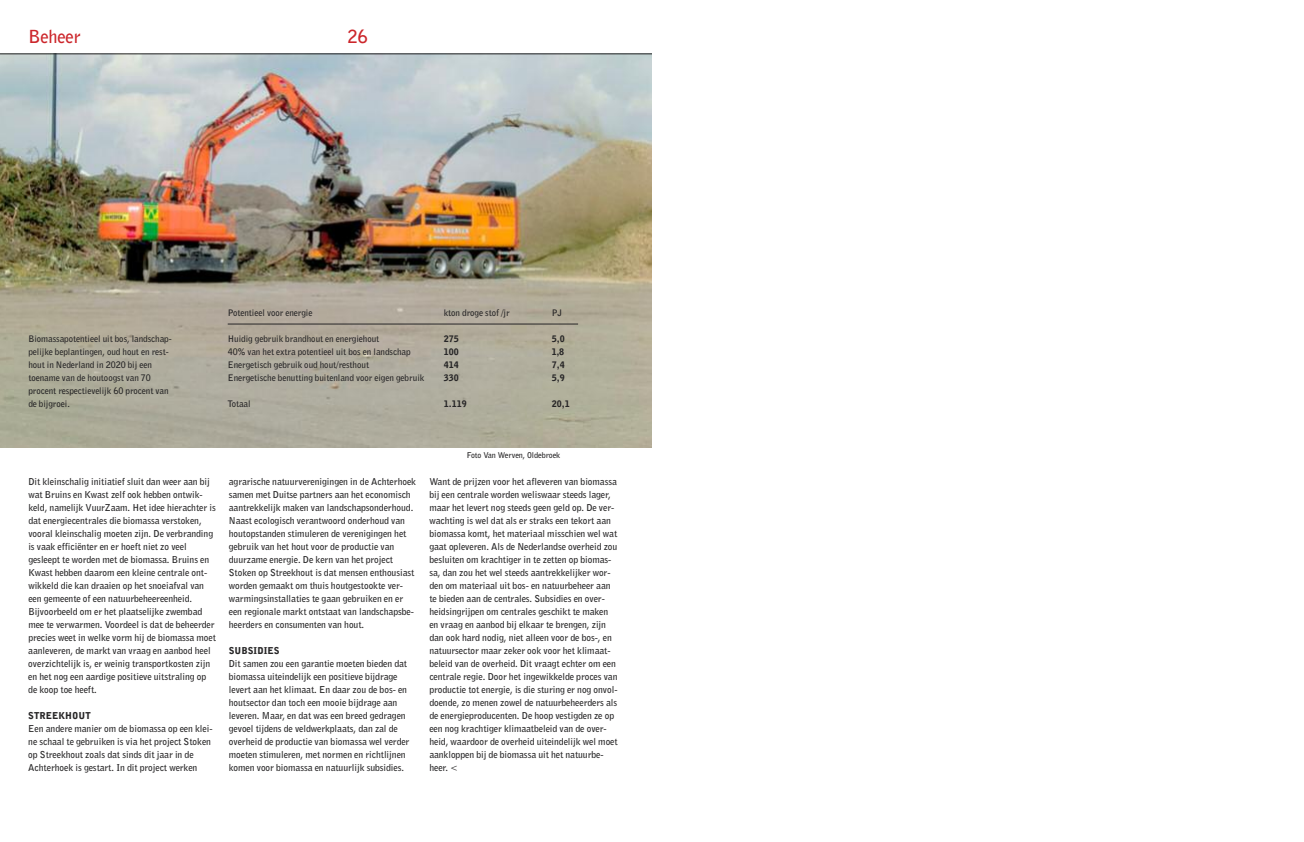
<style>
.page{position:relative;width:1304px;height:842px;background:#fff}
.page>*{position:absolute;margin:0;border:0;box-sizing:border-box;transform-origin:0 0}
.t1{font:700 18px "Bell Gothic BT";color:#cc262b}
.t2{font:700 9.5px/13px "Bell Gothic BT";color:#272627}
.t3{font:900 9.5px "Bell Gothic BT";color:#272627}
.t4{font:700 9px/13px "Bell Gothic BT";color:#272627}
.t5{font:900 9px "Bell Gothic BT";color:#272627}
.t6{font:900 9px "Bell Gothic Std";color:#272627}
.t7{font:700 8px "Bell Gothic BT";color:#272627}
</style>
<div class="page">
<img style="left:0;top:55px;width:651px;height:392px">
<hr style="left:0;top:54px;width:652px;height:1px;background:#272627">
<hr style="left:228px;top:324px;width:350px;height:1px;background:#272627">
<h1 class="t1" style="left:28px;top:30px;width:53px">Beheer</h1>
<h1 class="t1" style="left:347px;top:30px;width:22px">26</h1>
<p class="t4" style="left:28px;top:333px;width:145px">Biomassapotentieel uit bos, landschap&shy;pelijke beplantingen, oud hout en rest&shy;hout in Nederland in 2020 bij een toename van de houtoogst van 70 procent respectievelijk 60 procent van de bijgroei.</p>
<p class="t4" style="left:228px;top:307px;width:86px">Potentieel voor energie</p>
<p class="t4" style="left:444px;top:307px;width:67px">kton droge stof /jr</p>
<p class="t4" style="left:552px;top:307px;width:12px">PJ</p>
<p class="t4" style="left:228px;top:333px;width:153px">Huidig gebruik brandhout en energiehout</p>
<p class="t5" style="left:444px;top:336px;width:17px">275</p>
<p class="t5" style="left:552px;top:336px;width:15px">5,0</p>
<p class="t4" style="left:228px;top:346px;width:184px">40% van het extra potentieel uit bos en landschap</p>
<p class="t6" style="left:444px;top:349px;width:17px">100</p>
<p class="t6" style="left:552px;top:349px;width:14px">1,8</p>
<p class="t4" style="left:228px;top:359px;width:143px">Energetisch gebruik oud hout/resthout</p>
<p class="t5" style="left:444px;top:362px;width:17px">414</p>
<p class="t5" style="left:552px;top:362px;width:15px">7,4</p>
<p class="t4" style="left:228px;top:372px;width:198px">Energetische benutting buitenland voor eigen gebruik</p>
<p class="t5" style="left:444px;top:375px;width:17px">330</p>
<p class="t5" style="left:552px;top:375px;width:15px">5,9</p>
<p class="t4" style="left:228px;top:398px;width:24px">Totaal</p>
<p class="t5" style="left:444px;top:401px;width:24px">1.119</p>
<p class="t5" style="left:552px;top:401px;width:20px">20,1</p>
<p class="t2" style="left:28px;top:476px;width:189px">Dit kleinschalig initiatief sluit dan weer aan bij wat Bruins en Kwast zelf ook hebben ontwik&shy;keld, namelijk VuurZaam. Het idee hierachter is dat energiecentrales die biomassa verstoken, vooral kleinschalig moeten zijn. De verbranding is vaak efficiënter en er hoeft niet zo veel gesleept te worden met de biomassa. Bruins en Kwast hebben daarom een kleine centrale ont&shy;wikkeld die kan draaien op het snoeiafval van een gemeente of een natuurbeheereenheid.<br>Bijvoorbeeld om er het plaatselijke zwembad mee te verwarmen. Voordeel is dat de beheerder precies weet in welke vorm hij de biomassa moet aanleveren, de markt van vraag en aanbod heel overzichtelijk is, er weinig transportkosten zijn en het nog een aardige positieve uitstraling op de koop toe heeft.</p>
<p class="t3" style="left:28px;top:712px;width:64px">STREEKHOUT</p>
<p class="t2" style="left:28px;top:723px;width:186px">Een andere manier om de biomassa op een klei&shy;ne schaal te gebruiken is via het project Stoken op Streekhout zoals dat sinds dit jaar in de Achterhoek is gestart. In dit project werken</p>
<p class="t2" style="left:229px;top:476px;width:189px">agrarische natuurverenigingen in de Achterhoek samen met Duitse partners aan het economisch aantrekkelijk maken van landschapsonderhoud.<br>Naast ecologisch verantwoord onderhoud van houtopstanden stimuleren de verenigingen het gebruik van het hout voor de productie van duurzame energie. De kern van het project Stoken op Streekhout is dat mensen enthousiast worden gemaakt om thuis houtgestookte ver&shy;warmingsinstallaties te gaan gebruiken en er een regionale markt ontstaat van landschapsbe&shy;heerders en consumenten van hout.</p>
<p class="t3" style="left:229px;top:647px;width:52px">SUBSIDIES</p>
<p class="t2" style="left:229px;top:658px;width:182px">Dit samen zou een garantie moeten bieden dat biomassa uiteindelijk een positieve bijdrage levert aan het klimaat. En daar zou de bos- en houtsector dan toch een mooie bijdrage aan leveren. Maar, en dat was een breed gedragen gevoel tijdens de veldwerkplaats, dan zal de overheid de productie van biomassa wel verder moeten stimuleren, met normen en richtlijnen komen voor biomassa en natuurlijk subsidies.</p>
<p class="t7" style="left:467px;top:452px;width:95px">Foto Van Werven, Oldebroek</p>
<p class="t2" style="left:429px;top:476px;width:190px">Want de prijzen voor het afleveren van biomassa bij een centrale worden weliswaar steeds lager, maar het levert nog steeds geen geld op. De ver&shy;wachting is wel dat als er straks een tekort aan biomassa komt, het materiaal misschien wel wat gaat opleveren. Als de Nederlandse overheid zou besluiten om krachtiger in te zetten op biomas&shy;sa, dan zou het wel steeds aantrekkelijker wor&shy;den om materiaal uit bos- en natuurbeheer aan te bieden aan de centrales. Subsidies en over&shy;heidsingrijpen om centrales geschikt te maken en vraag en aanbod bij elkaar te brengen, zijn dan ook hard nodig, niet alleen voor de bos-, en natuursector maar zeker ook voor het klimaat&shy;beleid van de overheid. Dit vraagt echter om een centrale regie. Door het ingewikkelde proces van productie tot energie, is die sturing er nog onvol&shy;doende, zo menen zowel de natuurbeheerders als de energieproducenten. De hoop vestigden ze op een nog krachtiger klimaatbeleid van de over&shy;heid, waardoor de overheid uiteindelijk wel moet aankloppen bij de biomassa uit het natuurbe&shy;heer. &lt;</p>
</div>
